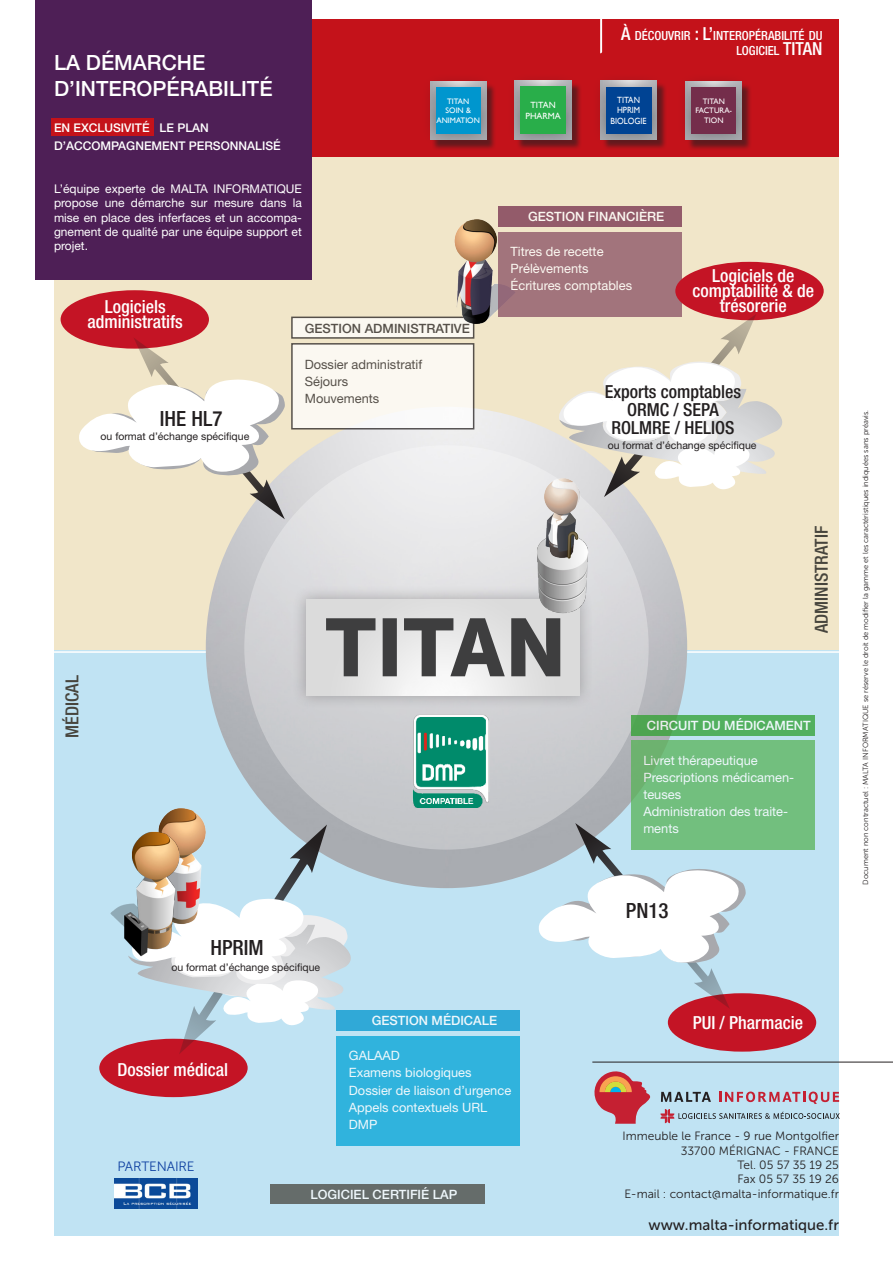
<style>
.page{position:relative;width:893px;height:1263px;background:#fff}
.page>*{position:absolute;margin:0;border:0;box-sizing:border-box;transform-origin:0 0}
.t1{font:500 21px/25.2px "Helvetica Neue";color:#fff}
.t2{font:500 condensed 21px "Helvetica Neue";color:#231f20}
.t3{font:500 condensed 18px/15px "Helvetica Neue";color:#fff;text-align:center}
.t4{font:500 condensed 18px/18px "Helvetica Neue";color:#231f20;text-align:center}
.t5{font:500 condensed 18px "Helvetica Neue";color:#47453d}
.t6{font:15px "Museo Sans 500";color:#231f20}
.t7{font:13.5px "Museo Sans 300";letter-spacing:-.01em;color:#0e40a1}
.t8{font:12.9px/17.1px "Helvetica Neue";color:#fff}
.t9{font:500 12.9px "Helvetica Neue";color:#fff}
.t10{font:12.9px/17.1px "Helvetica Neue";color:#231f20}
.t11{font:500 12.9px "Helvetica Neue";color:#231f20}
.t12{font:500 condensed 12.6px/15px "Helvetica Neue";color:#fff}
.t13{font:12px/14.4px "Helvetica Neue";color:#fff;text-align:justify}
.t14{font:12px/14.4px "Museo Sans 300";color:#231f20}
.t15{font:500 12px/18px "Helvetica Neue";color:#fff}
.t16{font:10.5px "Helvetica Neue";color:#231f20}
.t17{font:9px/10.8px "Gill Sans";color:#fff;scale:.9 1}
.t18{font:9px/10.8px "Gill Sans";color:#fff}
.t19{font:7.95px/9.6px "Gill Sans";color:#fff}
.t20{font:7.5px "Museo Sans 300";color:#231f20}
.s1{font-size:18px}
</style>
<div class="page">
<div style="left:54px;top:67px;width:785px;height:585px;background:#f1e6c9"></div>
<div style="left:54px;top:651px;width:785px;height:585px;background:#c0e3f3"></div>
<img style="left:206px;top:407px;width:481px;height:481px;border-radius:241px">
<div style="left:244px;top:445px;width:405px;height:405px;background:linear-gradient(to bottom,#efeef0,#bcbec2);border-radius:50%"></div>
<div style="left:61px;top:290px;width:148px;height:59px;background:#c41425;border-radius:50%"></div>
<img style="left:114px;top:1178px;width:84px;height:31px">
<hr style="left:592px;top:1062px;width:301px;height:1px;background:#231f20">
<div style="left:292px;top:585px;width:302px;height:125px;background:#231f20;opacity:.3"></div>
<img style="left:307px;top:599px;width:273px;height:96px">
<svg style="left:326px;top:618px;width:234px;height:58px;background:#8c8c8d"></svg>
<div style="left:312px;top:19px;width:527px;height:137px;background:#c4121a"></div>
<div style="left:35px;top:0;width:277px;height:280px;background:#4e1f56"></div>
<svg style="left:600px;top:19px;width:2px;height:34px"></svg>
<div style="left:51px;top:118px;width:103px;height:18px;background:#c4121a"></div>
<div style="left:432px;top:83px;width:64px;height:67px;background:#231f20;opacity:.59"></div>
<div style="left:422px;top:73px;width:73px;height:75px;background:#231f20;opacity:.4"></div>
<div style="left:436px;top:87px;width:45px;height:47px;background:#0096ce"></div>
<div style="left:516px;top:82px;width:66px;height:68px;background:#b9121a"></div>
<div style="left:506px;top:72px;width:74px;height:76px;background:#231f20;opacity:.4"></div>
<div style="left:521px;top:87px;width:45px;height:47px;background:#29ae4a"></div>
<div style="left:602px;top:82px;width:66px;height:68px;background:#bf121a"></div>
<div style="left:592px;top:72px;width:74px;height:76px;background:#231f20;opacity:.4"></div>
<div style="left:606px;top:87px;width:45px;height:47px;background:#004393"></div>
<div style="left:687px;top:83px;width:65px;height:67px;background:#231f20;opacity:.59"></div>
<div style="left:677px;top:73px;width:74px;height:75px;background:#231f20;opacity:.4"></div>
<div style="left:691px;top:87px;width:45px;height:47px;background:#742d4b"></div>
<div style="left:292px;top:317px;width:182px;height:21px;background:#fbf8f1"></div>
<div style="left:292px;top:344px;width:182px;height:85px;background:#fbf8f1"></div>
<div style="left:291px;top:343px;width:183px;height:86px;border:2px solid #231f20"></div>
<div style="left:498px;top:206px;width:184px;height:20px;background:#935b6a"></div>
<div style="left:631px;top:715px;width:183px;height:20px;background:linear-gradient(to right,#4fa754,#53b364)"></div>
<div style="left:631px;top:741px;width:183px;height:109px;background:linear-gradient(to right,#71bb7a,#73c180)"></div>
<div style="left:668px;top:993px;width:148px;height:59px;background:#c41425;border-radius:50%"></div>
<div style="left:99px;top:1039px;width:149px;height:58px;background:#c41425;border-radius:50%"></div>
<div style="left:337px;top:1010px;width:183px;height:20px;background:#30a9d7"></div>
<div style="left:337px;top:1036px;width:183px;height:109px;background:#30b3dd"></div>
<img style="left:520px;top:531px;width:84px;height:84px">
<img style="left:537px;top:474px;width:52px;height:90px">
<img style="left:429px;top:219px;width:112px;height:108px">
<div style="left:498px;top:232px;width:184px;height:84px;background:#a2747c"></div>
<div style="left:675px;top:262px;width:149px;height:58px;background:#c41425;border-radius:50%"></div>
<hr style="left:40px;top:651px;width:166px;height:2px;background:#fff">
<hr style="left:687px;top:651px;width:165px;height:2px;background:#fff">
<svg style="left:538px;top:823px;width:208px;height:186px"></svg>
<svg style="left:128px;top:824px;width:225px;height:230px"></svg>
<img style="left:128px;top:808px;width:105px;height:123px">
<img style="left:110px;top:832px;width:75px;height:128px">
<svg style="left:78px;top:337px;width:207px;height:182px"></svg>
<svg style="left:558px;top:314px;width:225px;height:183px"></svg>
<div style="left:271px;top:1184px;width:214px;height:19px;background:#656c6a"></div>
<img style="left:406px;top:711px;width:86px;height:96px">
<svg style="left:592px;top:1061px;width:248px;height:63px"></svg>
<h1 class="t1" style="left:54px;top:50px;width:153px">LA DÉMARCHE<br>D’INTERO</h1>
<h1 class="t1" style="left:152px;top:75px;width:81px">PÉRABILIT</h1>
<h1 class="t1" style="left:259px;top:75px;width:15px">É</h1>
<p class="t15" style="left:54px;top:118px;width:228px">EN EXCLUSIVITÉ LE PLAN<br>D’ACCOMPAGNEMENT PERSONNALISÉ</p>
<p class="t13" style="left:54px;top:181px;width:249px">L’équipe experte de MALTA INFORMATIQUE propose une démarche sur mesure dans la mise en place des inferfaces et un accompa&shy;gnement de qualité par une équipe support et projet.</p>
<p class="t19" style="left:446px;top:97px;width:10px">TITAN<br>SOIN</p>
<p class="t19" style="left:466px;top:106px;width:6px">&amp;</p>
<p class="t19" style="left:437px;top:116px;width:26px">ANI MATION</p>
<h2 class="t3" style="left:88px;top:299px;width:97px">Logiciels administratifs</h2>
<h1 class="t2" style="left:160px;top:406px;width:64px">IHE HL7</h1>
<p class="t16" style="left:101px;top:430px;width:150px">ou format d’échange spécifique</p>
<p class="t11" style="left:305px;top:320px;width:167px">GESTION ADMINISTRATIVE</p>
<p class="t10" style="left:305px;top:355px;width:119px">Dossier administratif<br>Séjours<br>Mouvements</p>
<h2 class="t5" style="left:61px;top:738px;width:64px;rotate:-90deg">MéDICAL</h2>
<h1 class="t2" style="left:210px;top:935px;width:55px">HPRIM</h1>
<p class="t16" style="left:171px;top:961px;width:150px">ou format d’échange spécifique</p>
<p class="t12" style="left:736px;top:28px;width:88px;text-indent:-115px"><span class="s1">à</span> DÉCOUVRIR <span class="s1">: L’</span>INTEROPÉRABILITÉ DU<br>LOGICIEL <span class="s1">TITAN</span></p>
<p class="t18" style="left:525px;top:100px;width:37px;text-indent:5px">TITAN<br>PHARMA</p>
<p class="t17" style="left:617px;top:94px;width:27px">TITAN<br>HPRIM</p>
<p class="t17" style="left:611px;top:116px;width:7px">BIOLO</p>
<p class="t17" style="left:635px;top:116px;width:11px">GIE</p>
<p class="t19" style="left:703px;top:97px;width:6px">TITAN</p>
<p class="t19" style="left:695px;top:106px;width:38px">FACTURA-</p>
<p class="t19" style="left:704px;top:116px;width:6px">TION</p>
<p class="t9" style="left:528px;top:209px;width:138px">GESTION FINANCIÈRE</p>
<p class="t8" style="left:511px;top:242px;width:123px">Titres de recette<br>Prélèvements écritures comptables</p>
<h2 class="t3" style="left:692px;top:268px;width:123px">Logiciels de comptabilité &amp; de trésorerie</h2>
<h2 class="t4" style="left:605px;top:382px;width:138px">Exports comptables<br>ORMC / SEPA<br>ROLMRE / HELIOS</h2>
<p class="t16" style="left:608px;top:439px;width:150px">ou format d’échange spécifique</p>
<h2 class="t5" style="left:811px;top:633px;width:109px;rotate:-90deg">ADMINISTRATIF</h2>
<p class="t9" style="left:647px;top:718px;width:165px">CIRCUIT DU MÉDICAMENT</p>
<p class="t8" style="left:643px;top:751px;width:152px">Livret thérapeutique<br>Prescriptions médicamen&shy;teuses<br>Administration des traite&shy;ments</p>
<h1 class="t2" style="left:626px;top:898px;width:44px">PN13</h1>
<h2 class="t3" style="left:118px;top:1062px;width:112px">Dossier médical</h2>
<p class="t7" style="left:117px;top:1159px;width:79px">PARTENAIRE</p>
<p class="t9" style="left:372px;top:1013px;width:127px">GESTION MÉDICALE</p>
<p class="t8" style="left:349px;top:1047px;width:164px">GALAAD<br>Examens biologiques<br>Dossier de liaison d’urgence<br>Appels contextuels URL<br>DMP</p>
<p class="t9" style="left:310px;top:1186px;width:148px">LOGICIEL CERTIFIÉ LAP</p>
<h2 class="t3" style="left:693px;top:1014px;width:112px">PUI / Pharmacie</h2>
<p class="t14" style="left:623px;top:1129px;width:218px;text-align:right">Immeuble le France - 9 rue Montgolfier<br>33700 MÉRIGNAC - FRANCE<br>Tel. 05 57 35 19 25<br>Fax 05 57 35 19 26<br>E-mail : contact@malta-informatique.fr</p>
<p class="t6" style="left:648px;top:1217px;width:192px">www.malta-informatique.fr</p>
<p class="t14" style="left:737px;top:1136px;width:103px">Tel. 05 57 35 19 25<br>Fax 05 57 35 19 26</p>
<p class="t20" style="left:861px;top:885px;width:477px;rotate:-90deg">Document non contractuel : MALTA INFORMATIQUE se réserve le droit de modifier la gamme et les caractéristiques indiquées sans préavis.</p>
</div>
